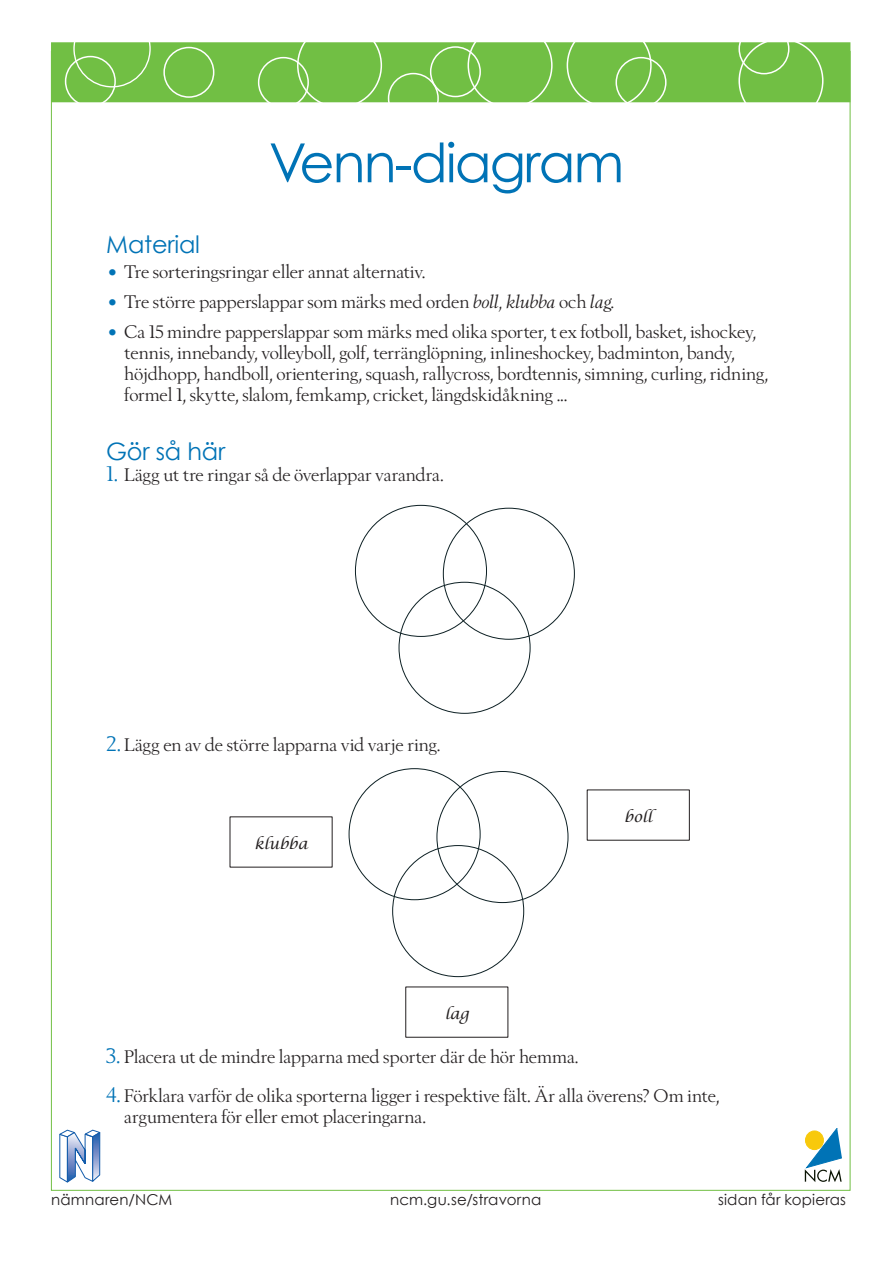
<style>
.page{position:relative;width:893px;height:1263px;background:#fff}
.page>*{position:absolute;margin:0;border:0;box-sizing:border-box;transform-origin:0 0}
.E-titel{font:54px "Century Gothic";letter-spacing:-.035em;color:#0073b6}
.E-rubrik_3{font:24px "Century Gothic";letter-spacing:-.01em;color:#0073b6}
.E-bröd{font:24px "Century Gothic";letter-spacing:-.01em;color:#0073b6}
.E-lista-punkt{font:18px/21px "Berling Nova Display Pro";letter-spacing:-.005em;color:#231f20}
.E-lista-siffra{font:18px/21px "Berling Nova Display Pro";letter-spacing:-.005em;color:#231f20}
.t1{font:15px "Century Gothic";letter-spacing:.015em;color:#231f20}
.t2{font:italic 15px "Lucida Calligraphy";color:#231f20}
.s1{font-family:"Century Gothic";font-size:21px;color:#0073b6}
.s2{font-style:italic}
.s3{font-size:21px;color:#0073b6}
</style>
<div class="page">
<svg style="left:60px;top:1130px;width:40px;height:52px"></svg>
<svg style="left:805px;top:1128px;width:37px;height:54px"></svg>
<div style="left:51px;top:42px;width:799px;height:60px;background:#71bf44"></div>
<div style="left:73px;top:10px;width:78px;height:77px;border:1px solid #fff;border-radius:50%"></div>
<div style="left:65px;top:56px;width:51px;height:51px;border:2px solid #fff;border-radius:50%"></div>
<div style="left:258px;top:57px;width:51px;height:51px;border:2px solid #fff;border-radius:50%"></div>
<div style="left:297px;top:23px;width:85px;height:85px;border:2px solid #fff;border-radius:50%"></div>
<div style="left:388px;top:73px;width:51px;height:51px;border:2px solid #fff;border-radius:50%"></div>
<div style="left:430px;top:46px;width:51px;height:51px;border:2px solid #fff;border-radius:50%"></div>
<div style="left:468px;top:23px;width:85px;height:85px;border:2px solid #fff;border-radius:50%"></div>
<div style="left:567px;top:23px;width:85px;height:85px;border:2px solid #fff;border-radius:50%"></div>
<div style="left:615px;top:57px;width:51px;height:51px;border:2px solid #fff;border-radius:50%"></div>
<div style="left:163px;top:47px;width:51px;height:51px;border:2px solid #fff;border-radius:50%"></div>
<div style="left:738px;top:38px;width:85px;height:85px;border:2px solid #fff;border-radius:50%"></div>
<div style="left:738px;top:23px;width:51px;height:51px;border:2px solid #fff;border-radius:50%"></div>
<p class="E-titel" style="left:269px;top:130px;width:357px">Venn-diagram</p>
<p class="E-rubrik_3" style="left:106px;top:230px;width:95px">Material</p>
<p class="E-lista-punkt" style="left:106px;top:261px;width:321px"><span class="s1">•</span> Tre sorteringsringar eller annat alternativ.</p>
<p class="E-lista-punkt" style="left:106px;top:291px;width:509px"><span class="s1">•</span> Tre större papperslappar som märks med orden <span class="s2">boll, klubba</span> och <span class="s2">lag.</span></p>
<p class="E-lista-punkt" style="left:124px;top:321px;width:645px;text-indent:-18px"><span class="s1">•</span> Ca 15 mindre papperslappar som märks med olika sporter, t ex fotboll, basket, ishockey, tennis, innebandy, volleyboll, golf, terränglöpning, inlineshockey, badminton, bandy, höjdhopp, handboll, orientering, squash, rallycross, bordtennis, simning, curling, ridning, formel 1, skytte, slalom, femkamp, cricket, längdskidåkning ...</p>
<p class="E-bröd" style="left:106px;top:436px;width:120px">Gör så här</p>
<p class="E-lista-siffra" style="left:106px;top:464px;width:339px"><span class="s3">1.</span> Lägg ut tre ringar så de överlappar varandra.</p>
<p class="E-lista-siffra" style="left:106px;top:734px;width:336px"><span class="s3">2.</span> Lägg en av de större lapparna vid varje ring.</p>
<p class="t2" style="left:254px;top:835px;width:55px">klubba</p>
<p class="t2" style="left:445px;top:1005px;width:26px">lag</p>
<p class="t2" style="left:624px;top:808px;width:30px">boll</p>
<p class="E-lista-siffra" style="left:106px;top:1046px;width:474px"><span class="s3">3.</span> Placera ut de mindre lapparna med sporter där de hör hemma.</p>
<p class="E-lista-siffra" style="left:124px;top:1085px;width:597px;text-indent:-18px"><span class="s3">4.</span> Förklara varför de olika sporterna ligger i respektive fält. Är alla överens? Om inte, argumentera för eller emot placeringarna.</p>
<p class="t1" style="left:51px;top:1190px;width:123px">nämnaren/NCM</p>
<p class="t1" style="left:390px;top:1190px;width:153px">ncm.gu.se/stravorna</p>
<p class="t1" style="left:718px;top:1190px;width:130px">sidan får kopieras</p>
</div>
